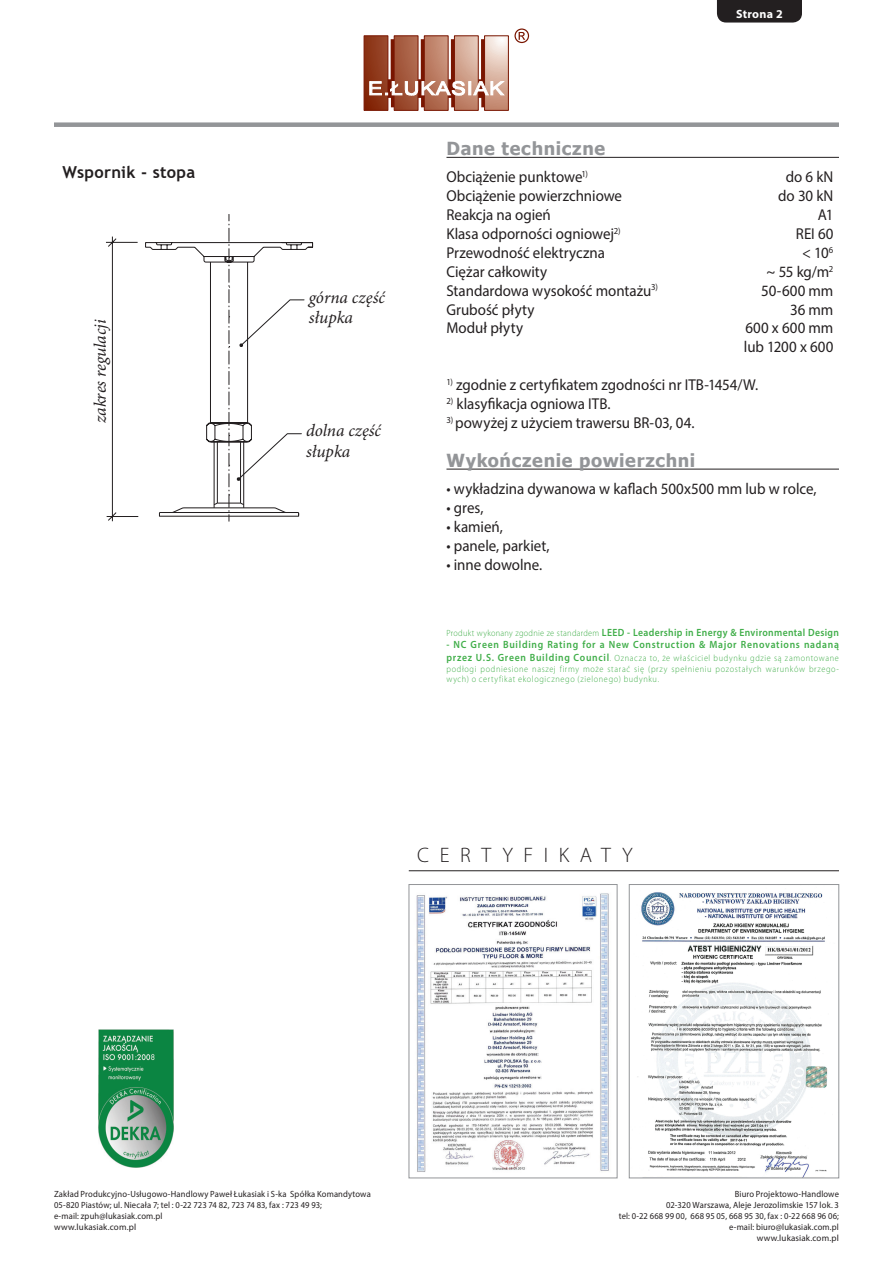
<style>
.page{position:relative;width:893px;height:1263px;background:#fff}
.page>*{position:absolute;margin:0;border:0;box-sizing:border-box;transform-origin:0 0}
.t1{font:300 21px "Myriad Pro";letter-spacing:.5em;color:#231f20}
.t2{font:700 18px "Tahoma";letter-spacing:.035em;color:#939598}
.t3{font:italic 17.25px/20.7px "Minion Pro";letter-spacing:-.005em;color:#231f20}
.t4{font:700 16.5px "Trebuchet MS";letter-spacing:.015em;color:#231f20}
.t5{font:15.75px/18.9px "Myriad Pro";color:#231f20;scale:.95 1}
.t6{font:700 12px "Myriad Pro";letter-spacing:.025em;color:#fff}
.t7{font:600 10.5px "Myriad Pro";letter-spacing:.035em;color:#40ae49;scale:.92 1}
.t8{font:600 10.5px "Myriad Pro";letter-spacing:.07em;color:#40ae49;scale:.92 1}
.t9{font:9px/10.8px "Myriad Pro";letter-spacing:.015em;color:#231f20;scale:.95 1}
.t10{font:300 9px/10.8px "Myriad Pro";letter-spacing:.08em;color:#40ae49;text-align:justify;scale:.92 1}
.s1{font-weight:300;font-size:9px}
.s2{font-weight:600;font-size:10.5px}
</style>
<div class="page">
<div style="left:717px;top:0;width:85px;height:23px;background:#231f20"></div>
<svg style="left:364px;top:28px;width:165px;height:83px"></svg>
<img style="left:637px;top:892px;width:191px;height:284px">
<div style="left:629px;top:884px;width:210px;height:294px;border:1px solid #939598"></div>
<img style="left:416px;top:893px;width:193px;height:279px">
<div style="left:409px;top:884px;width:208px;height:294px;border:1px solid #939598"></div>
<img style="left:98px;top:1029px;width:75px;height:139px">
<hr style="left:446px;top:157px;width:393px;height:1px;background:#231f20">
<hr style="left:446px;top:469px;width:393px;height:1px;background:#231f20">
<div style="left:54px;top:122px;width:785px;height:5px;background:#939598"></div>
<svg style="left:106px;top:236px;width:33px;height:285px"></svg>
<svg style="left:145px;top:242px;width:169px;height:275px"></svg>
<hr style="left:214px;top:442px;width:1px;height:66px;background:#231f20">
<svg style="left:217px;top:214px;width:88px;height:307px"></svg>
<hr style="left:409px;top:870px;width:430px;height:1px;background:#231f20">
<p class="t4" style="left:63px;top:161px;width:134px">Wspornik - stopa</p>
<p class="t3" style="left:90px;top:423px;width:105px;rotate:-90deg">zakres regulacji</p>
<p class="t3" style="left:309px;top:287px;width:78px">górna część słupka</p>
<p class="t3" style="left:306px;top:420px;width:77px">dolna część słupka</p>
<p class="t6" style="left:736px;top:6px;width:48px">Strona 2</p>
<p class="t2" style="left:446px;top:136px;width:160px">Dane techniczne</p>
<p class="t5" style="left:446px;top:167px;width:150px">Obciążenie punktowe<sup>1)</sup></p>
<p class="t5" style="left:786px;top:167px;width:52px">do 6 kN</p>
<p class="t5" style="left:446px;top:186px;width:186px">Obciążenie powierzchniowe</p>
<p class="t5" style="left:778px;top:186px;width:60px">do 30 kN</p>
<p class="t5" style="left:446px;top:205px;width:111px">Reakcja na ogień</p>
<p class="t5" style="left:818px;top:205px;width:18px">A1</p>
<p class="t5" style="left:446px;top:224px;width:185px">Klasa odporności ogniowej<sup>2)</sup></p>
<p class="t5" style="left:796px;top:224px;width:41px">REI 60</p>
<p class="t5" style="left:446px;top:243px;width:168px">Przewodność elektryczna</p>
<p class="t5" style="left:802px;top:243px;width:34px">&lt; 10<sup>6</sup></p>
<p class="t5" style="left:446px;top:262px;width:108px">Ciężar całkowity</p>
<p class="t5" style="left:767px;top:262px;width:72px">~ 55 kg/m<sup>2</sup></p>
<p class="t5" style="left:446px;top:281px;width:224px">Standardowa wysokość montażu<sup>3)</sup></p>
<p class="t5" style="left:761px;top:281px;width:78px">50-600 mm</p>
<p class="t5" style="left:446px;top:300px;width:94px">Grubość płyty</p>
<p class="t5" style="left:790px;top:300px;width:47px">36 mm</p>
<p class="t5" style="left:446px;top:318px;width:82px">Moduł płyty</p>
<p class="t5" style="left:744px;top:318px;width:96px">600 x 600 mm lub 1200 x 600</p>
<p class="t5" style="left:446px;top:375px;width:330px"><sup>1)</sup> zgodnie z certyfikatem zgodności nr ITB-1454/W.</p>
<p class="t5" style="left:446px;top:394px;width:174px"><sup>2)</sup> klasyfikacja ogniowa ITB.</p>
<p class="t5" style="left:446px;top:413px;width:263px"><sup>3)</sup> powyżej z użyciem trawersu BR-03, 04.</p>
<p class="t2" style="left:446px;top:447px;width:250px">Wykończenie powierzchni</p>
<p class="t5" style="left:446px;top:479px;width:391px">• wykładzina dywanowa w kaflach 500x500 mm lub w rolce,</p>
<p class="t5" style="left:446px;top:498px;width:40px">• gres,</p>
<p class="t5" style="left:446px;top:517px;width:61px">• kamień,</p>
<p class="t5" style="left:446px;top:536px;width:110px">• panele, parkiet,</p>
<p class="t5" style="left:446px;top:555px;width:102px">• inne dowolne.</p>
<p class="t7" style="left:446px;top:625px;width:428px"><span class="s1">Produkt wykonany zgodnie ze standardem</span> LEED - Leadership in Energy &amp; Environmental Design</p>
<p class="t8" style="left:446px;top:638px;width:428px">- NC Green Building Rating for a New Construction &amp; Major Renovations nadaną</p>
<p class="t10" style="left:446px;top:652px;width:428px"><span class="s2">przez U.S. Green Building Council</span>. Oznacza to, że właściciel budynku gdzie są zamontowane podłogi podniesione naszej firmy może starać się (przy spełnieniu pozostałych warunków brzego&shy;wych) o certyfikat ekologicznego (zielonego) budynku.</p>
<h1 class="t1" style="left:417px;top:844px;width:217px">CERTYFIKATY</h1>
<p class="t9" style="left:54px;top:1189px;width:335px">Zakład Produkcyjno-Usługowo-Handlowy Paweł Łukasiak i S-ka Spółka Komandytowa 05-820 Piastów; ul. Niecała 7; tel : 0-22 723 74 82, 723 74 83, fax : 723 49 93;<br>e-mail: zpuh@lukasiak.com.pl<br>www.lukasiak.com.pl</p>
<p class="t9" style="left:619px;top:1189px;width:233px;text-align:right">Biuro Projektowo-Handlowe<br>02-320 Warszawa, Aleje Jerozolimskie 157 lok. 3<br>tel: 0-22 668 99 00, 668 95 05, 668 95 30, fax : 0-22 668 96 06; e-mail: biuro@lukasiak.com.pl<br>www.lukasiak.com.pl</p>
</div>
